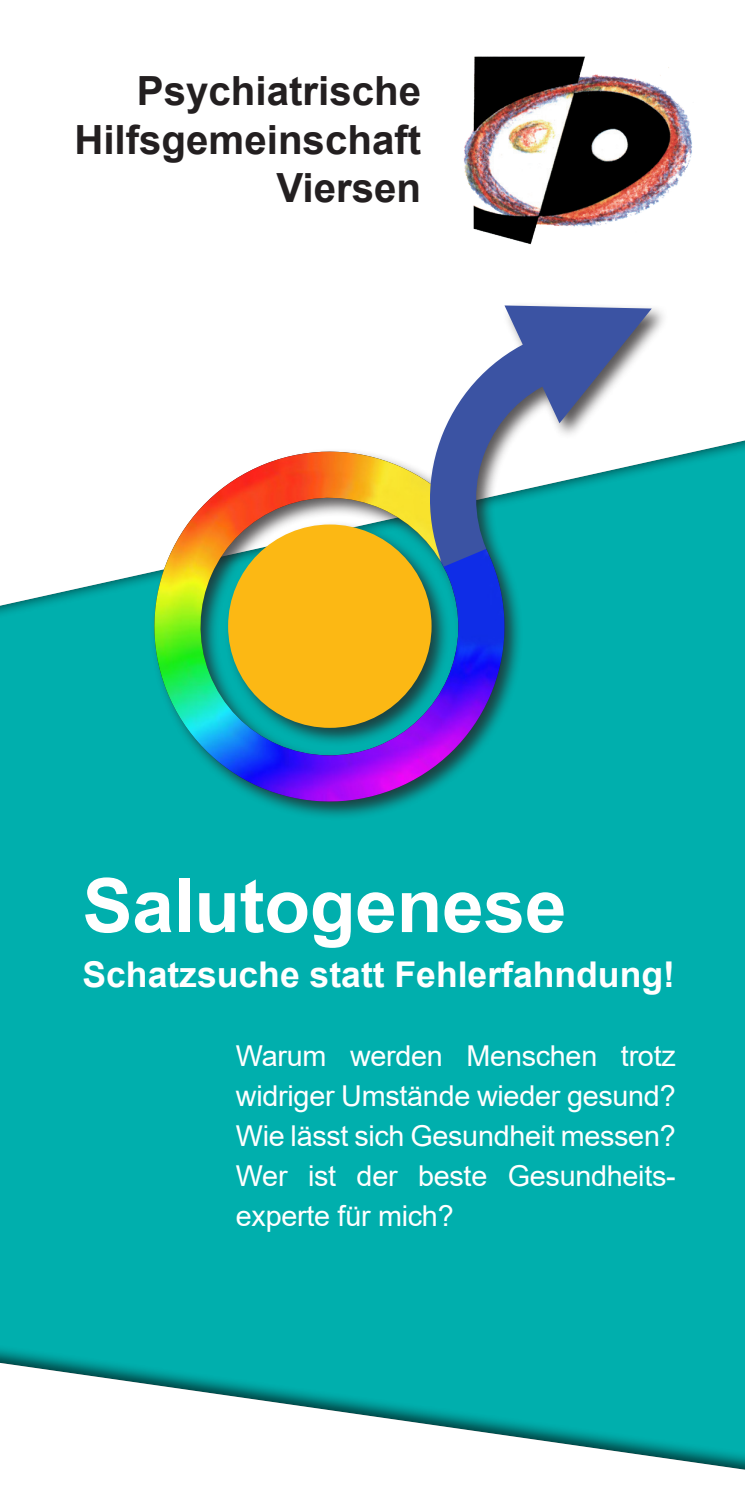
<style>
.page{position:relative;width:745px;height:1489px;background:#fff}
.page>*{position:absolute;margin:0;border:0;box-sizing:border-box;transform-origin:0 0}
.t1{font:700 75px "Arial";letter-spacing:-.005em;color:#fff}
.t2{font:700 40.25px "Arial";color:#231f20}
.t3{font:700 35.5px "Arial";color:#fff}
.t4{font:28.75px/40px "Arial";letter-spacing:-.01em;color:#fff}
</style>
<div class="page">
<div style="left:0;top:425px;width:744px;height:1050px;background:#231f20;opacity:.75"></div>
<img style="left:463px;top:56px;width:230px;height:189px">
<div style="left:149px;top:301px;width:520px;height:520px;background:#231f20;opacity:.75"></div>
<svg style="left:149px;top:446px;width:360px;height:361px"></svg>
<img style="left:151px;top:451px;width:356px;height:353px">
<svg style="left:424px;top:305px;width:227px;height:261px"></svg>
<p class="t2" style="left:137px;top:63px;width:285px">Psychiatrische</p>
<p class="t2" style="left:74px;top:111px;width:348px">Hilfsgemeinschaft</p>
<p class="t2" style="left:276px;top:159px;width:146px">Viersen</p>
<p class="t1" style="left:82px;top:852px;width:485px">Salutogenese</p>
<p class="t3" style="left:82px;top:949px;width:593px">Schatzsuche statt Fehlerfahndung!</p>
<p class="t4" style="left:236px;top:1035px;width:441px">Warum werden Menschen trotz widriger Umstände wieder gesund?</p>
<p class="t4" style="left:236px;top:1115px;width:441px">Wie lässt sich Gesundheit messen?</p>
<p class="t4" style="left:236px;top:1155px;width:441px">Wer ist der beste Gesundheits&shy;experte für mich?</p>
</div>
